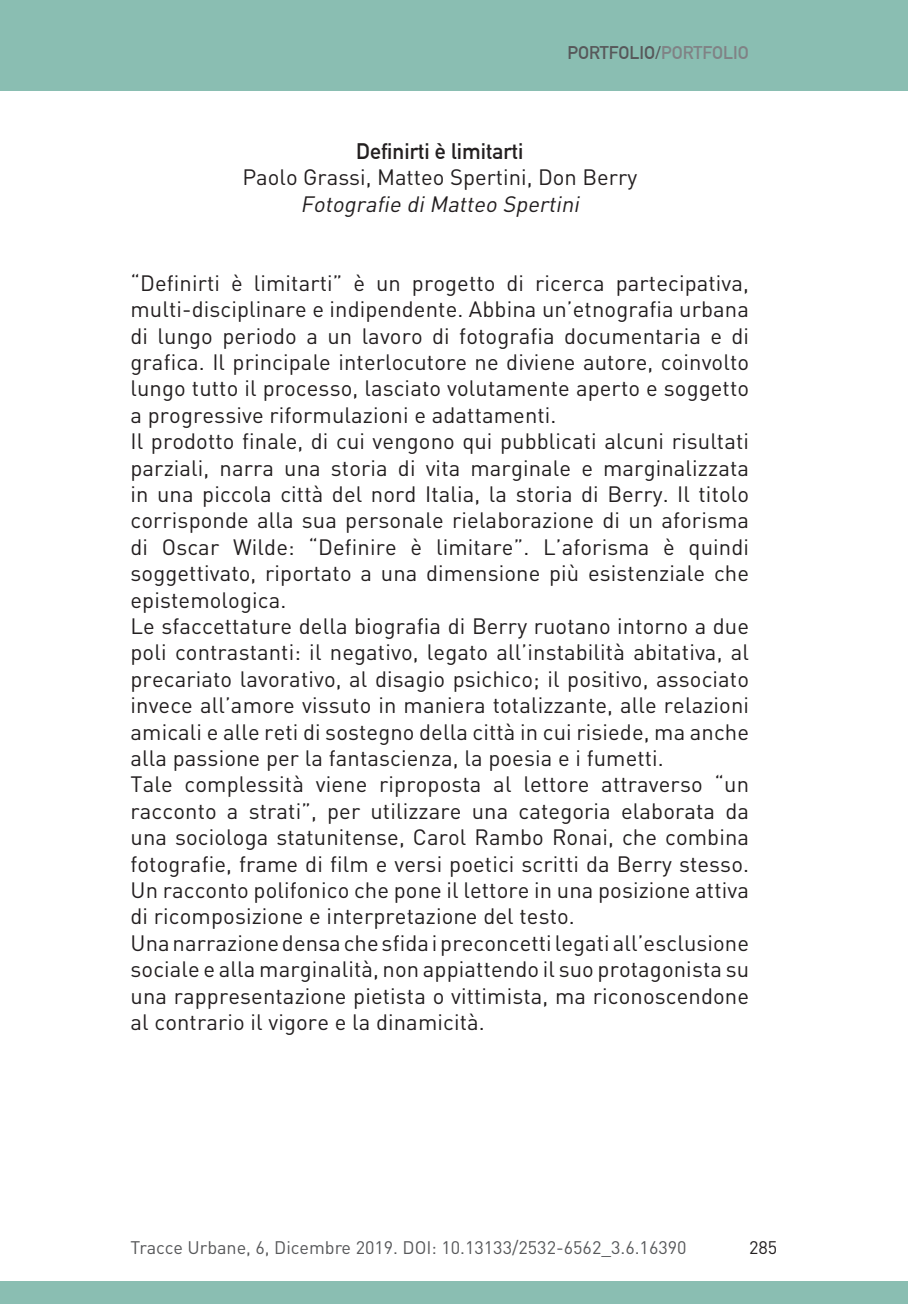
<style>
.page{position:relative;width:908px;height:1304px;background:#fff}
.page>*{position:absolute;margin:0;border:0;box-sizing:border-box;transform-origin:0 0}
.t1{font:22px/26.4px "DIN";letter-spacing:.005em;color:#231f20;text-align:justify}
.t2{font:italic 22px "DIN";color:#231f20}
.t3{font:700 22px "DIN Alternate";color:#231f20}
.t4{font:18px "DIN";color:#57585a}
.t5{font:700 18px "DIN Alternate";color:#57585a}
.t6{font:18px "DIN";color:#231f20}
.s1{color:#808285}
</style>
<div class="page">
<div style="left:0;top:0;width:907px;height:90px;background:#8abeb2"></div>
<div style="left:0;top:1281px;width:907px;height:23px;background:#8abeb2"></div>
<p class="t5" style="left:567px;top:39px;width:183px">PORTFOLIO/<span class="s1">PORTFOLIO</span></p>
<p class="t3" style="left:356px;top:134px;width:168px">Definirti è limitarti</p>
<p class="t1" style="left:242px;top:164px;width:396px">Paolo Grassi, Matteo Spertini, Don Berry</p>
<p class="t2" style="left:300px;top:190px;width:285px">Fotografie diMatteo Spertini</p>
<p class="t1" style="left:130px;top:269px;width:620px">“Definirti è limitarti” è un progetto di ricerca partecipativa, multi-disciplinare e indipendente. Abbina un’etnografia urbana di lungo periodo a un lavoro di fotografia documentaria e di grafica. Il principale interlocutore ne diviene autore, coinvolto lungo tutto il processo, lasciato volutamente aperto e soggetto a progressive riformulazioni e adattamenti.</p>
<p class="t1" style="left:130px;top:428px;width:620px">Il prodotto finale, di cui vengono qui pubblicati alcuni risultati parziali, narra una storia di vita marginale e marginalizzata in una piccola città del nord Italia, la storia di Berry. Il titolo corrisponde alla sua personale rielaborazione di un aforisma di Oscar Wilde: “Definire è limitare”. L’aforisma è quindi soggettivato, riportato a una dimensione più esistenziale che epistemologica.</p>
<p class="t1" style="left:130px;top:612px;width:620px">Le sfaccettature della biografia di Berry ruotano intorno a due poli contrastanti: il negativo, legato all’instabilità abitativa, al precariato lavorativo, al disagio psichico; il positivo, associato invece all’amore vissuto in maniera totalizzante, alle relazioni amicali e alle reti di sostegno della città in cui risiede, ma anche alla passione per la fantascienza, la poesia e i fumetti.</p>
<p class="t1" style="left:130px;top:771px;width:619px">Tale complessità viene riproposta al lettore attraverso “un racconto a strati”, per utilizzare una categoria elaborata da una sociologa statunitense, Carol Rambo Ronai, che combina fotografie, frame di film e versi poetici scritti da Berry stesso.<br>Un racconto polifonico che pone il lettore in una posizione attiva di ricomposizione e interpretazione del testo.</p>
<p class="t1" style="left:130px;top:929px;width:620px">Una narrazione densa che sfida i preconcetti legati all’esclusione sociale e alla marginalità , non appiattendo il suo protagonista su una rappresentazione pietista o vittimista, ma riconoscendone al contrario il vigore e la dinamicità.</p>
<p class="t4" style="left:130px;top:1237px;width:557px">Tracce Urbane, 6, Dicembre 2019. DOI: 10.13133/2532-6562_3.6.16390</p>
<p class="t6" style="left:748px;top:1237px;width:30px">285</p>
</div>
